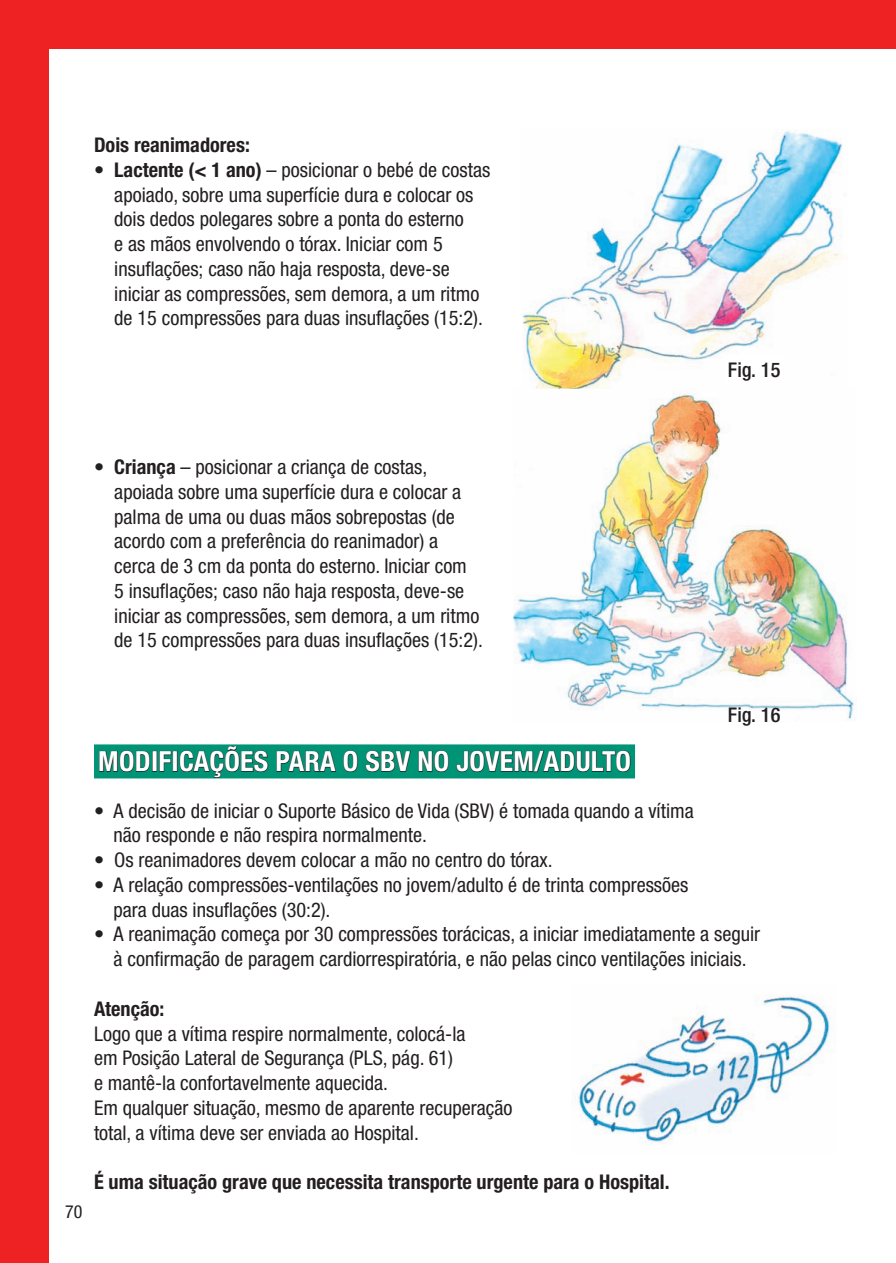
<style>
.page{position:relative;width:896px;height:1263px;background:#fff}
.page>*{position:absolute;margin:0;border:0;box-sizing:border-box;transform-origin:0 0}
._01_Tit_Destaque_Ass{font:700 condensed 27.75px "Helvetica Neue LT Std";letter-spacing:.01em;color:#fff}
.t1{font:condensed 20.25px/24.8px "Helvetica Neue LT Std";color:#231f20}
.t2{font:700 condensed 20.25px "Helvetica Neue LT Std";color:#231f20}
._02_Legenda{font:500 condensed 20.25px "Helvetica Neue LT Std";color:#231f20}
.t3{font:condensed 18px "Helvetica Neue LT Std";color:#231f20}
.s1{font-weight:700}
</style>
<div class="page">
<div style="left:0;top:0;width:48px;height:1262px;background:#ee2123"></div>
<div style="left:0;top:0;width:896px;height:48px;background:#ee2123"></div>
<img style="left:522px;top:130px;width:321px;height:258px">
<div style="left:724px;top:354px;width:60px;height:30px;background:#fff"></div>
<div style="left:94px;top:744px;width:541px;height:34px;background:#009477"></div>
<svg style="left:99px;top:750px;width:51px;height:23px"></svg>
<div style="left:152px;top:751px;width:5px;height:20px;border:1px solid #231f20"></div>
<svg style="left:159px;top:751px;width:13px;height:21px"></svg>
<div style="left:173px;top:751px;width:4px;height:20px;border:1px solid #231f20"></div>
<svg style="left:179px;top:746px;width:89px;height:32px"></svg>
<svg style="left:276px;top:744px;width:60px;height:35px"></svg>
<svg style="left:343px;top:750px;width:15px;height:22px"></svg>
<svg style="left:365px;top:750px;width:46px;height:22px"></svg>
<svg style="left:418px;top:750px;width:31px;height:22px"></svg>
<svg style="left:456px;top:750px;width:175px;height:23px"></svg>
<img style="left:513px;top:388px;width:343px;height:332px">
<img style="left:575px;top:995px;width:255px;height:149px">
<p class="t2" style="left:94px;top:133px;width:157px">Dois reanimadores:</p>
<p class="t1" style="left:114px;top:157px;width:377px;text-indent:-20px"><span class="s1">• Lactente (&lt; 1 ano)</span> – posicionar o bebé de costas apoiado, sobre uma superfície dura e colocar os dois dedos polegares sobre a ponta do esterno<br>e as mãos envolvendo o tórax. Iniciar com 5 insuflações; caso não haja resposta, deve-se iniciar as compressões, sem demora, a um ritmo de 15 compressões para duas insuflações (15:2).</p>
<p class="_02_Legenda" style="left:728px;top:357px;width:54px">Fig. 15</p>
<p class="t1" style="left:114px;top:454px;width:370px;text-indent:-20px"><span class="s1">• Criança</span> – posicionar a criança de costas, apoiada sobre uma superfície dura e colocar a palma de uma ou duas mãos sobrepostas (de acordo com a preferência do reanimador) a cerca de 3 cm da ponta do esterno. Iniciar com<br>5 insuflações; caso não haja resposta, deve-se iniciar as compressões, sem demora, a um ritmo de 15 compressões para duas insuflações (15:2).</p>
<p class="t3" style="left:65px;top:1201px;width:19px">70</p>
<p class="_02_Legenda" style="left:728px;top:703px;width:54px">Fig. 16</p>
<p class="_01_Tit_Destaque_Ass" style="left:98px;top:744px;width:534px">modificações para o sbv no jovem/adulto</p>
<p class="t1" style="left:113px;top:797px;width:582px;text-indent:-20px">• A decisão de iniciar o Suporte Básico de Vida (SBV) é tomada quando a vítima não responde e não respira normalmente.</p>
<p class="t1" style="left:94px;top:847px;width:460px">• Os reanimadores devem colocar a mão no centro do tórax.</p>
<p class="t1" style="left:113px;top:872px;width:576px;text-indent:-20px">• A relação compressões-ventilações no jovem/adulto é de trinta compressões para duas insuflações (30:2).</p>
<p class="t1" style="left:94px;top:921px;width:668px;text-align:center">• A reanimação começa por 30 compressões torácicas, a iniciar imediatamente a seguir à confirmação de paragem cardiorrespiratória, e não pelas cinco ventilações iniciais.</p>
<p class="t2" style="left:94px;top:996px;width:72px">Atenção:</p>
<p class="t1" style="left:94px;top:1020px;width:373px">Logo que a vítima respire normalmente, colocá-la em Posição Lateral de Segurança (PLS, pág. 61) e mantê-la confortavelmente aquecida.</p>
<p class="t1" style="left:94px;top:1094px;width:420px">Em qualquer situação, mesmo de aparente recuperação total, a vítima deve ser enviada ao Hospital.</p>
<p class="t2" style="left:94px;top:1169px;width:577px">É uma situação grave que necessita transporte urgente para o Hospital.</p>
</div>
